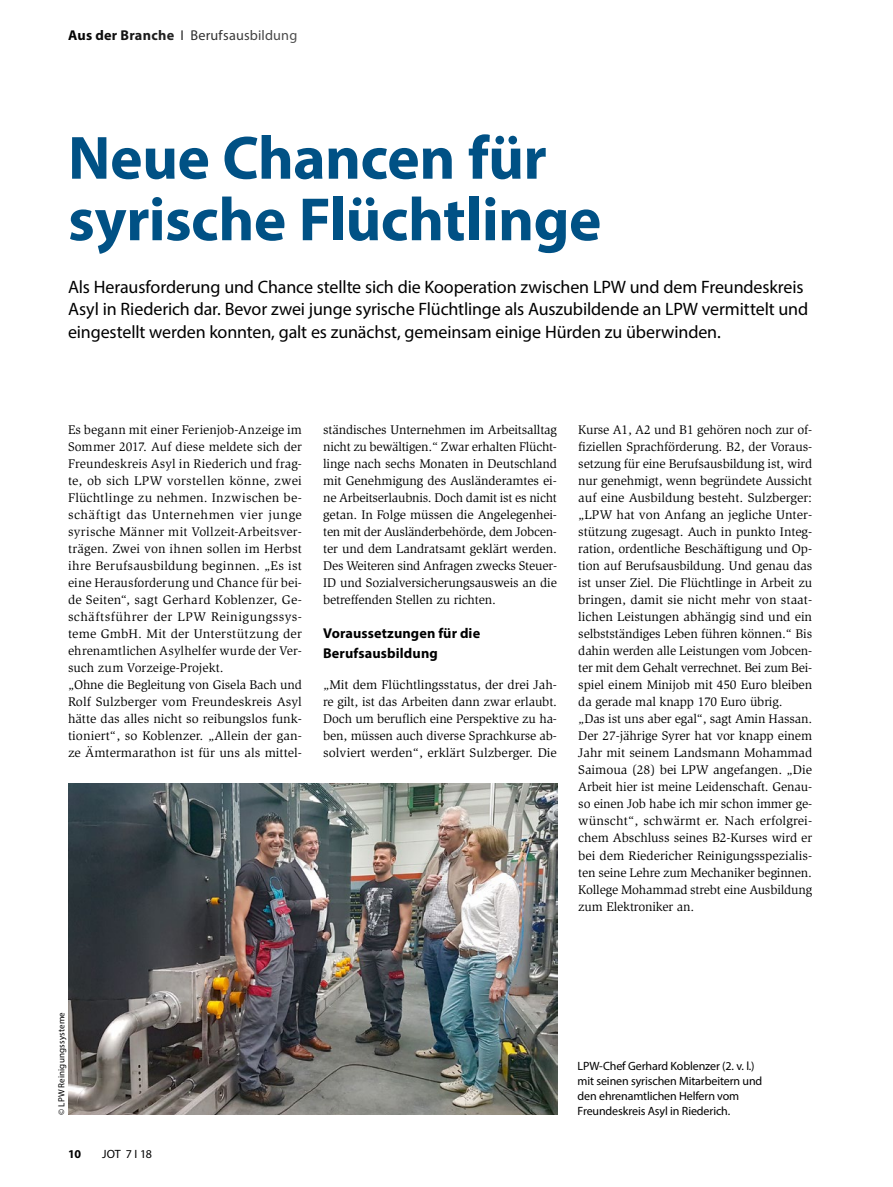
<style>
.page{position:relative;width:893px;height:1187px;background:#fff}
.page>*{position:absolute;margin:0;border:0;box-sizing:border-box;transform-origin:0 0}
.Title_1{font:700 61.5px/61.5px "Myriad Pro";letter-spacing:-.01em;color:#005185}
.Trailer_1{font:18px/22.5px "Myriad Pro";letter-spacing:-.01em;color:#000}
.SectionHeading_1_x{font:700 14.25px/19.5px "Myriad Pro";letter-spacing:.01em;color:#000}
.t1{font:14.25px "Myriad Pro Regular 2";letter-spacing:.015em;color:#000}
.Para_x{font:12.9px/17px "Slimbach Std";letter-spacing:-.01em;color:#000;text-align:justify}
.Image_Caption_x{font:12px/15px "Myriad Pro";letter-spacing:-.01em;color:#000}
.NoXML_Fußzeile{font:12px "Myriad Pro";color:#000}
.NoXML_Pagina{font:700 12px "Myriad Pro";color:#000}
.Image_Source_x{font:9px "Myriad Pro";letter-spacing:.015em;color:#000}
.s1{font-family:"Myriad Pro";font-weight:700}
</style>
<div class="page">
<img style="left:68px;top:784px;width:489px;height:330px">
<p class="t1" style="left:68px;top:27px;width:231px"><span class="s1">Aus der Branche</span> I Berufsausbildung</p>
<p class="Title_1" style="left:68px;top:125px;width:535px">Neue Chancen für syrische Flüchtlinge</p>
<p class="Trailer_1" style="left:68px;top:275px;width:742px">Als Herausforderung und Chance stellte sich die Kooperation zwischen LPW und dem Freundeskreis<br>Asyl in Riederich dar. Bevor zwei junge syrische Flüchtlinge als Auszubildende an LPW vermittelt und eingestellt werden konnten, galt es zunächst, gemeinsam einige Hürden zu überwinden.</p>
<p class="Para_x" style="left:68px;top:421px;width:235px">Es begann mit einer Ferienjob-Anzeige im Sommer 2017. Auf diese meldete sich der Freundeskreis Asyl in Riederich und frag&shy;te, ob sich LPW vorstellen könne, zwei Flüchtlinge zu nehmen. Inzwischen be&shy;schäftigt das Unternehmen vier junge syrische Männer mit Vollzeit-Arbeitsver&shy;trägen. Zwei von ihnen sollen im Herbst ihre Berufsausbildung beginnen. „Es ist eine Herausforderung und Chance für bei&shy;de Seiten“, sagt Gerhard Koblenzer, Ge&shy;schäftsführer der LPW Reinigungssys&shy;teme GmbH. Mit der Unterstützung der ehrenamtlichen Asylhelfer wurde der Ver&shy;such zum Vorzeige-Projekt.</p>
<p class="Para_x" style="left:68px;top:676px;width:235px">„Ohne die Begleitung von Gisela Bach und Rolf Sulzberger vom Freundeskreis Asyl hätte das alles nicht so reibungslos funk&shy;tioniert“, so Koblenzer. „Allein der gan&shy;ze Ämtermarathon ist für uns als mittel-</p>
<p class="Para_x" style="left:323px;top:421px;width:235px">ständisches Unternehmen im Arbeitsalltag nicht zu bewältigen.“ Zwar erhalten Flücht&shy;linge nach sechs Monaten in Deutschland mit Genehmigung des Ausländeramtes ei&shy;ne Arbeitserlaubnis. Doch damit ist es nicht getan. In Folge müssen die Angelegenhei&shy;ten mit der Ausländerbehörde, dem Jobcen&shy;ter und dem Landratsamt geklärt werden.<br>Des Weiteren sind Anfragen zwecks Steuer-ID und Sozialversicherungsausweis an die betreffenden Stellen zu richten.</p>
<p class="SectionHeading_1_x" style="left:323px;top:623px;width:158px">Voraussetzungen für die<br>Berufsausbildung</p>
<p class="Para_x" style="left:323px;top:676px;width:235px">„Mit dem Flüchtlingsstatus, der drei Jah&shy;re gilt, ist das Arbeiten dann zwar erlaubt.<br>Doch um beruflich eine Perspektive zu ha&shy;ben, müssen auch diverse Sprachkurse ab&shy;solviert werden“, erklärt Sulzberger. Die</p>
<p class="Para_x" style="left:578px;top:421px;width:235px">Kurse A1, A2 und B1 gehören noch zur of&shy;fiziellen Sprachförderung. B2, der Voraus&shy;setzung für eine Berufsausbildung ist, wird nur genehmigt, wenn begründete Aussicht auf eine Ausbildung besteht. Sulzberger: „LPW hat von Anfang an jegliche Unter&shy;stützung zugesagt. Auch in punkto Integ&shy;ration, ordentliche Beschäftigung und Op&shy;tion auf Berufsausbildung. Und genau das ist unser Ziel. Die Flüchtlinge in Arbeit zu bringen, damit sie nicht mehr von staat&shy;lichen Leistungen abhängig sind und ein selbstständiges Leben führen können.“ Bis dahin werden alle Leistungen vom Jobcen&shy;ter mit dem Gehalt verrechnet. Bei zum Bei&shy;spiel einem Minijob mit 450 Euro bleiben da gerade mal knapp 170 Euro übrig.</p>
<p class="Para_x" style="left:578px;top:710px;width:235px">„Das ist uns aber egal“, sagt Amin Hassan.<br>Der 27-jährige Syrer hat vor knapp einem Jahr mit seinem Landsmann Mohammad Saimoua (28) bei LPW angefangen. „Die Arbeit hier ist meine Leidenschaft. Genau&shy;so einen Job habe ich mir schon immer ge&shy;wünscht“, schwärmt er. Nach erfolgrei&shy;chem Abschluss seines B2-Kurses wird er bei dem Riedericher Reinigungsspezialis&shy;ten seine Lehre zum Mechaniker beginnen.<br>Kollege Mohammad strebt eine Ausbildung zum Elektroniker an.</p>
<p class="Image_Source_x" style="left:56px;top:1114px;width:104px;rotate:-90deg">© LPW Reinigungssysteme</p>
<p class="NoXML_Pagina" style="left:68px;top:1145px;width:14px">10</p>
<p class="NoXML_Fußzeile" style="left:102px;top:1146px;width:51px">JOT 7 I 18</p>
<p class="Image_Caption_x" style="left:578px;top:1057px;width:186px">LPW-Chef Gerhard Koblenzer (2. v. l.) mit seinen syrischen Mitarbeitern und den ehrenamtlichen Helfern vom Freundeskreis Asyl in Riederich.</p>
</div>
